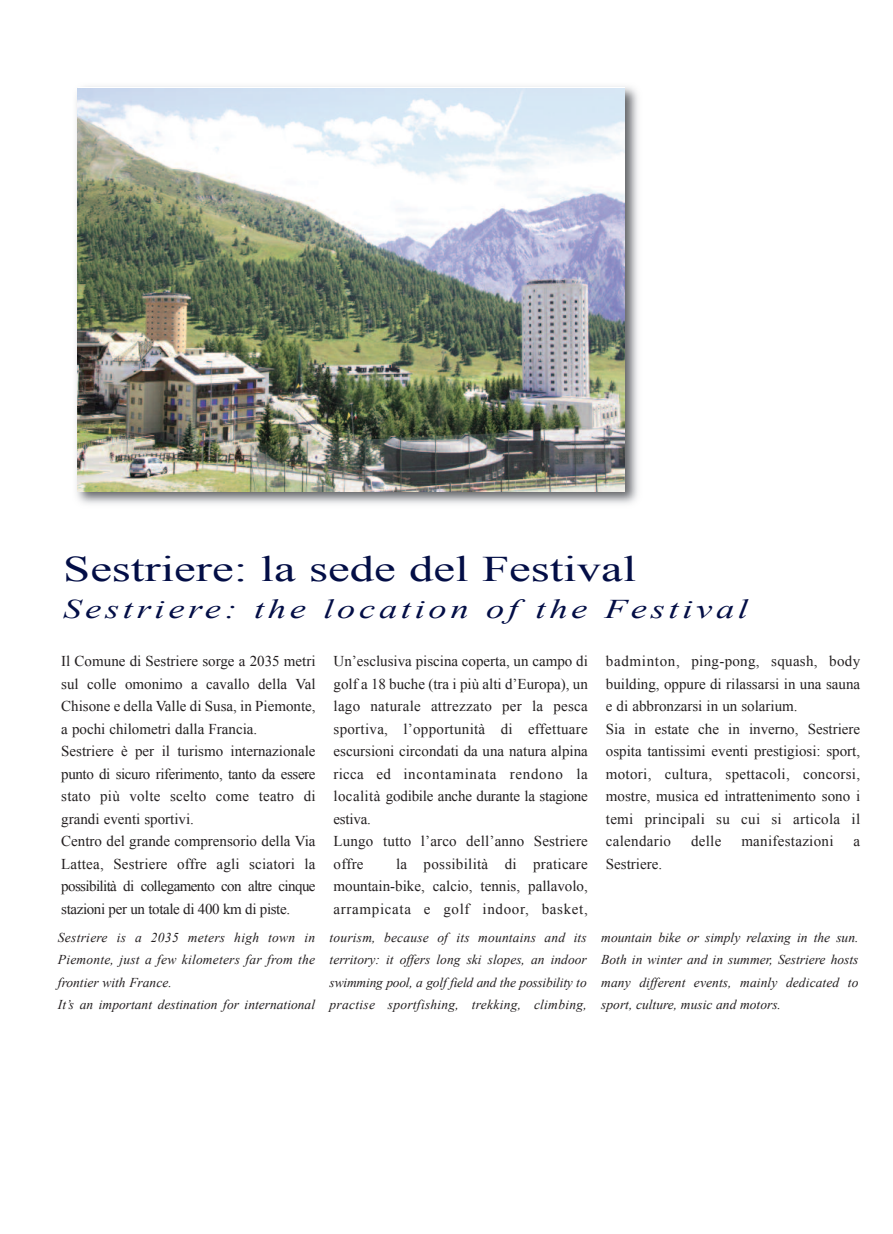
<style>
.page{position:relative;width:893px;height:1234px;background:#fff}
.page>*{position:absolute;margin:0;border:0;box-sizing:border-box;transform-origin:0 0}
.t1{font:36px "Times New Roman";color:#030e46;scale:1.35 1}
.t2{font:italic 27px "Times New Roman";letter-spacing:.1em;color:#030e46;scale:1.35 1}
.t3{font:15px/22.5px "Times New Roman";color:#231f20}
.t4{font:15px "Times New Roman";letter-spacing:.02em;color:#231f20}
.t5{font:italic 13.5px/22.5px "Times New Roman";letter-spacing:.005em;color:#231f20;text-align:justify}
</style>
<div class="page">
<img style="left:76px;top:86px;width:562px;height:418px">
<img style="left:78px;top:89px;width:546px;height:402px">
<h1 class="t1" style="left:63px;top:549px;width:426px">Sestriere: la sede del Festival</h1>
<h2 class="t2" style="left:63px;top:594px;width:509px">Sestriere: the location of the Festival</h2>
<p class="t3" style="left:61px;top:649px;width:256px">Il Comune di Sestriere sorge a 2035 metri sul colle omonimo a cavallo della Val Chisone e della Valle di Susa, in Piemonte, a pochi chilometri dalla Francia.<br>Sestriere è per il turismo internazionale punto di sicuro riferimento, tanto da essere stato più volte scelto come teatro di grandi eventi sportivi.<br>Centro del grande comprensorio della Via Lattea, Sestriere offre agli sciatori la possibilità di collegamento con altre cinque stazioni per un totale di 400 km di piste.</p>
<p class="t3" style="left:334px;top:649px;width:256px">Un’esclusiva piscina coperta, un campo di golf a 18 buche (tra i più alti d’Europa), un lago naturale attrezzato per la pesca sportiva, l’opportunità di effettuare escursioni circondati da una natura alpina ricca ed incontaminata rendono la località godibile anche durante la stagione estiva.<br>Lungo tutto l’arco dell’anno Sestriere offre</p>
<p class="t3" style="left:606px;top:649px;width:256px">badminton, ping-pong, squash, body building, oppure di rilassarsi in una sauna e di abbronzarsi in un solarium.<br>Sia in estate che in inverno, Sestriere ospita tantissimi eventi prestigiosi: sport, motori, cultura, spettacoli, concorsi, mostre, musica ed intrattenimento sono i temi principali su cui si articola il calendario</p>
<p class="t3" style="left:691px;top:829px;width:32px">delle</p>
<p class="t4" style="left:741px;top:832px;width:94px">manifestazioni</p>
<p class="t3" style="left:853px;top:829px;width:8px">a</p>
<p class="t3" style="left:334px;top:852px;width:256px;text-align:justify;text-indent:63px">la possibilità di praticare mountain-bike, calcio, tennis, pallavolo, arrampicata e golf indoor, basket,</p>
<p class="t3" style="left:606px;top:852px;width:58px">Sestriere.</p>
<p class="t5" style="left:58px;top:925px;width:259px;text-align:left">Sestriere is a 2035 meters high town in Piemonte, just a few kilometers far from the frontier with France.<br>It’s an important destination for international</p>
<p class="t5" style="left:330px;top:925px;width:259px">tourism, because of its mountains and its territory: it offers long ski slopes, an indoor swimming pool, a golf field and the possibility to practise sportfishing, trekking, climbing,</p>
<p class="t5" style="left:601px;top:925px;width:259px">mountain bike or simply relaxing in the sun.<br>Both in winter and in summer, Sestriere hosts many different events, mainly dedicated to sport, culture, music and motors.</p>
</div>
